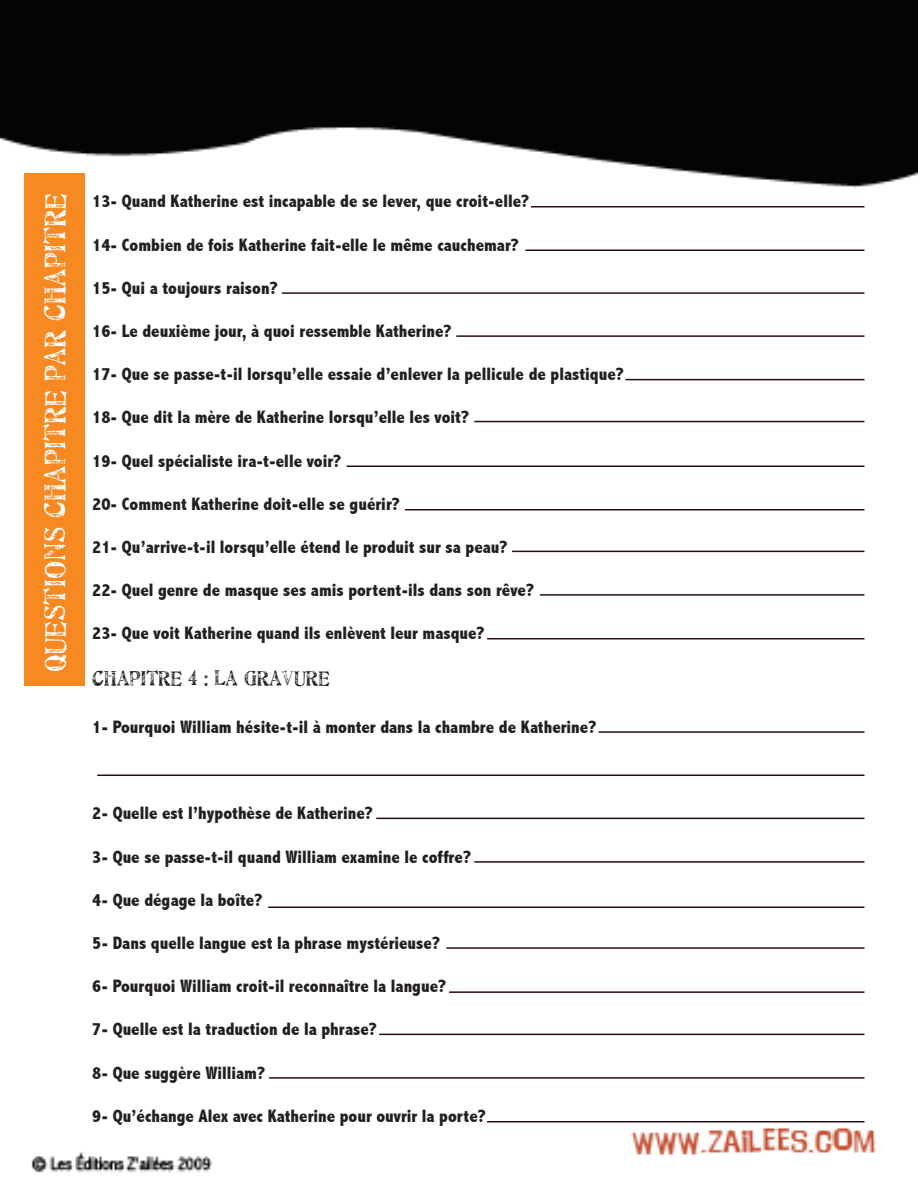
<style>
.page{position:relative;width:918px;height:1188px;background:#fff}
.page>*{position:absolute;margin:0;border:0;box-sizing:border-box;transform-origin:0 0}
.t1{font:500 30px "Artistamp";color:#fff}
.t2{font:500 21px "Artistamp";color:#231f20}
.t3{font:800 condensed 18px "Abadi";color:#231f20}
</style>
<div class="page">
<img style="left:0;top:0;width:918px;height:1173px">
<div style="left:24px;top:173px;width:61px;height:513px;background:#f68922"></div>
<hr style="left:531px;top:206px;width:333px;height:1px;background:#2d0d0f">
<hr style="left:525px;top:249px;width:339px;height:2px;background:#2d0d0f">
<hr style="left:282px;top:292px;width:582px;height:2px;background:#2d0d0f">
<hr style="left:456px;top:335px;width:408px;height:2px;background:#2d0d0f">
<hr style="left:626px;top:379px;width:238px;height:1px;background:#2d0d0f">
<hr style="left:474px;top:421px;width:390px;height:1px;background:#2d0d0f">
<hr style="left:346px;top:465px;width:518px;height:2px;background:#2d0d0f">
<hr style="left:405px;top:509px;width:459px;height:1px;background:#2d0d0f">
<hr style="left:512px;top:551px;width:352px;height:1px;background:#2d0d0f">
<hr style="left:540px;top:594px;width:324px;height:2px;background:#2d0d0f">
<hr style="left:487px;top:638px;width:377px;height:1px;background:#2d0d0f">
<hr style="left:598px;top:731px;width:266px;height:2px;background:#2d0d0f">
<hr style="left:97px;top:774px;width:767px;height:2px;background:#2d0d0f">
<hr style="left:376px;top:818px;width:488px;height:1px;background:#2d0d0f">
<hr style="left:474px;top:861px;width:390px;height:2px;background:#2d0d0f">
<hr style="left:268px;top:906px;width:596px;height:2px;background:#2d0d0f">
<hr style="left:446px;top:947px;width:418px;height:2px;background:#2d0d0f">
<hr style="left:449px;top:991px;width:415px;height:2px;background:#2d0d0f">
<hr style="left:379px;top:1034px;width:485px;height:1px;background:#2d0d0f">
<hr style="left:269px;top:1077px;width:595px;height:2px;background:#2d0d0f">
<hr style="left:487px;top:1121px;width:377px;height:1px;background:#2d0d0f">
<h1 class="t1" style="left:39px;top:672px;width:481px;rotate:-90deg">QUESTIONS CHAPITRE PAR CHAPITRE</h1>
<p class="t3" style="left:92px;top:191px;width:438px">13- Quand Katherine est incapable de se lever, que croit-elle?</p>
<p class="t3" style="left:92px;top:234px;width:428px">14- Combien de fois Katherine fait-elle le même cauchemar?</p>
<p class="t3" style="left:92px;top:277px;width:187px">15- Qui a toujours raison?</p>
<p class="t3" style="left:92px;top:320px;width:361px">16- Le deuxième jour, à quoi ressemble Katherine?</p>
<p class="t3" style="left:92px;top:364px;width:533px">17- Que se passe-t-il lorsqu’elle essaie d’enlever la pellicule de plastique?</p>
<p class="t3" style="left:92px;top:407px;width:378px">18- Que dit la mère de Katherine lorsqu’elle les voit?</p>
<p class="t3" style="left:92px;top:450px;width:250px">19- Quel spécialiste ira-t-elle voir?</p>
<p class="t3" style="left:92px;top:493px;width:309px">20- Comment Katherine doit-elle se guérir?</p>
<p class="t3" style="left:92px;top:536px;width:417px">21- Qu’arrive-t-il lorsqu’elle étend le produit sur sa peau?</p>
<p class="t3" style="left:92px;top:580px;width:443px">22- Quel genre de masque ses amis portent-ils dans son rêve?</p>
<p class="t3" style="left:92px;top:623px;width:394px">23- Que voit Katherine quand ils enlèvent leur masque?</p>
<p class="t2" style="left:92px;top:667px;width:239px">CHAPITRE 4 : LA GRAVURE</p>
<p class="t3" style="left:92px;top:716px;width:506px">1- Pourquoi William hésite-t-il à monter dans la chambre de Katherine?</p>
<p class="t3" style="left:92px;top:803px;width:282px">2- Quelle est l’hypothèse de Katherine?</p>
<p class="t3" style="left:92px;top:846px;width:380px">3- Que se passe-t-il quand William examine le coffre?</p>
<p class="t3" style="left:92px;top:889px;width:172px">4- Que dégage la boîte?</p>
<p class="t3" style="left:92px;top:932px;width:349px">5- Dans quelle langue est la phrase mystérieuse?</p>
<p class="t3" style="left:92px;top:976px;width:355px">6- Pourquoi William croit-il reconnaître la langue?</p>
<p class="t3" style="left:92px;top:1019px;width:286px">7- Quelle est la traduction de la phrase?</p>
<p class="t3" style="left:92px;top:1062px;width:174px">8- Que suggère William?</p>
<p class="t3" style="left:92px;top:1105px;width:395px">9- Qu’échange Alex avec Katherine pour ouvrir la porte?</p>
</div>
